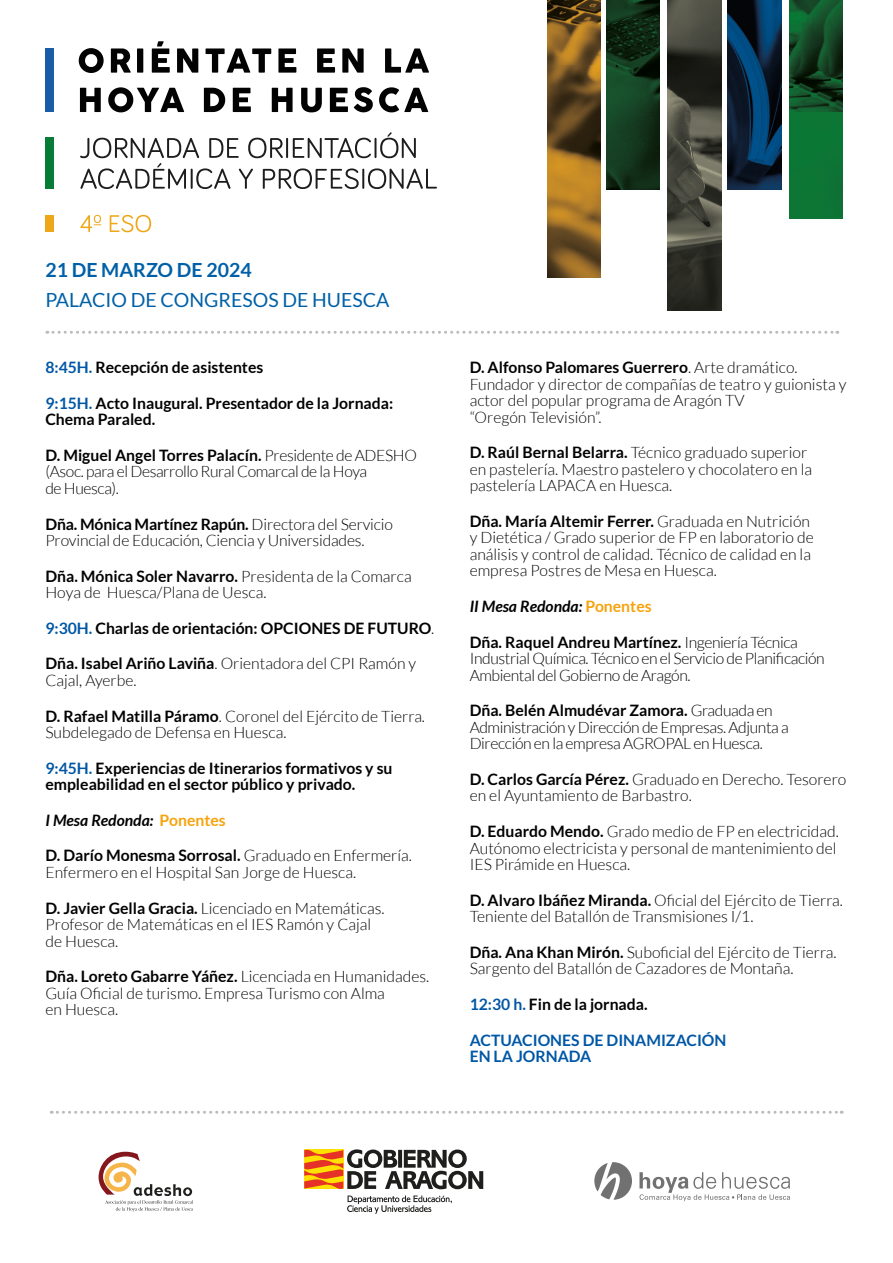
<style>
.page{position:relative;width:893px;height:1263px;background:#fff}
.page>*{position:absolute;margin:0;border:0;box-sizing:border-box;transform-origin:0 0}
.Quote_02{font:19.5px "Lato";color:#0060a7}
.Quote_02-2{font:700 19.5px "Lato";color:#0060a7}
.Quote_02-3{font:300 15.75px/16.5px "Lato";color:#020203}
.Quote_02-4{font:300 15.75px/16.5px "Lato";letter-spacing:-.025em;color:#020203}
.Quote_02-5{font:700 15.75px/16.5px "Lato";color:#020203}
.Quote_02-6{font:italic 700 15.75px "Lato";color:#020203}
.Quote_02-7{font:700 15.75px/16.5px "Lato";color:#0057a5}
.s1{color:#0057a5}
.s2{font-weight:700}
.s3{font-weight:300}
.s4{font-style:normal;color:#f6a30e}
</style>
<div class="page">
<svg style="left:639px;top:1172px;width:151px;height:29px"></svg>
<svg style="left:594px;top:1162px;width:38px;height:38px"></svg>
<svg style="left:304px;top:1149px;width:179px;height:40px"></svg>
<svg style="left:347px;top:1195px;width:105px;height:19px"></svg>
<svg style="left:99px;top:1152px;width:94px;height:59px"></svg>
<img style="left:547px;top:0;width:54px;height:277px">
<img style="left:606px;top:0;width:54px;height:190px">
<img style="left:667px;top:0;width:54px;height:310px">
<img style="left:728px;top:0;width:53px;height:189px">
<img style="left:789px;top:0;width:54px;height:112px">
<div style="left:789px;top:112px;width:54px;height:107px;background:#0c7635"></div>
<svg style="left:47px;top:331px;width:791px;height:3px"></svg>
<svg style="left:51px;top:1111px;width:791px;height:3px"></svg>
<div style="left:46px;top:48px;width:8px;height:64px;background:#195da9"></div>
<div style="left:46px;top:215px;width:8px;height:17px;background:#eea719"></div>
<div style="left:46px;top:137px;width:8px;height:51px;background:#077c36"></div>
<svg style="left:79px;top:48px;width:25px;height:25px"></svg>
<svg style="left:111px;top:48px;width:20px;height:25px"></svg>
<svg style="left:137px;top:48px;width:6px;height:25px"></svg>
<svg style="left:152px;top:41px;width:18px;height:32px"></svg>
<svg style="left:177px;top:48px;width:21px;height:25px"></svg>
<svg style="left:206px;top:48px;width:65px;height:25px"></svg>
<svg style="left:278px;top:48px;width:18px;height:25px"></svg>
<svg style="left:317px;top:48px;width:18px;height:25px"></svg>
<svg style="left:342px;top:48px;width:22px;height:25px"></svg>
<svg style="left:385px;top:48px;width:44px;height:25px"></svg>
<svg style="left:80px;top:88px;width:21px;height:24px"></svg>
<svg style="left:108px;top:87px;width:76px;height:25px"></svg>
<svg style="left:204px;top:88px;width:21px;height:24px"></svg>
<svg style="left:233px;top:88px;width:18px;height:24px"></svg>
<svg style="left:272px;top:88px;width:21px;height:24px"></svg>
<svg style="left:301px;top:88px;width:21px;height:24px"></svg>
<svg style="left:330px;top:88px;width:18px;height:24px"></svg>
<svg style="left:354px;top:87px;width:19px;height:25px"></svg>
<svg style="left:379px;top:87px;width:49px;height:25px"></svg>
<svg style="left:80px;top:215px;width:21px;height:17px"></svg>
<svg style="left:110px;top:215px;width:41px;height:17px"></svg>
<svg style="left:80px;top:132px;width:357px;height:57px"></svg>
<p class="Quote_02-2" style="left:45px;top:259px;width:208px">21 DE MARZO DE 2024</p>
<p class="Quote_02" style="left:45px;top:289px;width:346px">PALACIO DE CONGRESOS DE HUESCA</p>
<p class="Quote_02-5" style="left:45px;top:359px;width:219px"><span class="s1">8:45H.</span> Recepción de asistentes</p>
<p class="Quote_02-5" style="left:45px;top:394px;width:349px"><span class="s1">9:15H.</span> Acto Inaugural. Presentador de la Jornada:<br>Chema Paraled.</p>
<p class="Quote_02-4" style="left:45px;top:447px;width:373px"><span class="s2">D. Miguel Angel Torres Palacín.</span> Presidente de ADESHO (Asoc. para el Desarrollo Rural Comarcal de la Hoya<br>de Huesca).</p>
<p class="Quote_02-3" style="left:45px;top:516px;width:349px"><span class="s2">Dña. Mónica Martínez Rapún.</span> Directora del Servicio<br>Provincial de Educación, Ciencia y Universidades.</p>
<p class="Quote_02-3" style="left:45px;top:568px;width:368px"><span class="s2">Dña. Mónica Soler Navarro.</span> Presidenta de la Comarca<br>Hoya de Huesca/Plana de Uesca.</p>
<p class="Quote_02-5" style="left:45px;top:619px;width:390px"><span class="s1">9:30H.</span> Charlas de orientación: OPCIONES DE FUTURO<span class="s3">.</span></p>
<p class="Quote_02-3" style="left:45px;top:656px;width:372px"><span class="s2">Dña. Isabel Ariño Laviña</span>. Orientadora del CPI Ramón y<br>Cajal, Ayerbe.</p>
<p class="Quote_02-3" style="left:45px;top:708px;width:381px"><span class="s2">D. Rafael Matilla Páramo</span>. Coronel del Ejército de Tierra.<br>Subdelegado de Defensa en Huesca.</p>
<p class="Quote_02-5" style="left:45px;top:759px;width:349px"><span class="s1">9:45H.</span> Experiencias de Itinerarios formativos y su empleabilidad en el sector público y privado.</p>
<p class="Quote_02-6" style="left:45px;top:811px;width:182px">I Mesa Redonda: <span class="s4">Ponentes</span></p>
<p class="Quote_02-3" style="left:45px;top:848px;width:368px"><span class="s2">D. Darío Monesma Sorrosal.</span> Graduado en Enfermería.<br>Enfermero en el Hospital San Jorge de Huesca.</p>
<p class="Quote_02-3" style="left:45px;top:900px;width:341px"><span class="s2">D. Javier Gella Gracia.</span> Licenciado en Matemáticas.<br>Profesor de Matemáticas en el IES Ramón y Cajal de Huesca.</p>
<p class="Quote_02-3" style="left:45px;top:968px;width:385px"><span class="s2">Dña. Loreto Gabarre Yáñez.</span> Licenciada en Humanidades.<br>Guía Oficial de turismo. Empresa Turismo con Alma<br>en Huesca.</p>
<p class="Quote_02-3" style="left:470px;top:359px;width:378px"><span class="s2">D. Alfonso Palomares Guerrero</span>. Arte dramático.<br>Fundador y director de compañías de teatro y guionista y actor del popular programa de Aragón TV<br>“Oregón Televisión”.</p>
<p class="Quote_02-3" style="left:470px;top:444px;width:344px"><span class="s2">D. Raúl Bernal Belarra.</span> Técnico graduado superior en pastelería. Maestro pastelero y chocolatero en la pastelería LAPACA en Huesca.</p>
<p class="Quote_02-3" style="left:470px;top:513px;width:346px"><span class="s2">Dña. María Altemir Ferrer.</span> Graduada en Nutrición y Dietética / Grado superior de FP en laboratorio de análisis y control de calidad. Técnico de calidad en la empresa Postres de Mesa en Huesca.</p>
<p class="Quote_02-6" style="left:470px;top:597px;width:183px">II Mesa Redonda: <span class="s4">Ponentes</span></p>
<p class="Quote_02-4" style="left:470px;top:634px;width:357px"><span class="s2">Dña. Raquel Andreu Martínez.</span> Ingeniería Técnica<br>Industrial Química. Técnico en el Servicio de Planificación<br>Ambiental del Gobierno de Aragón.</p>
<p class="Quote_02-4" style="left:470px;top:702px;width:321px"><span class="s2">Dña. Belén Almudévar Zamora.</span> Graduada en<br>Administración y Dirección de Empresas. Adjunta a<br>Dirección en la empresa AGROPAL en Huesca.</p>
<p class="Quote_02-3" style="left:470px;top:771px;width:378px"><span class="s2">D. Carlos García Pérez.</span> Graduado en Derecho. Tesorero en el Ayuntamiento de Barbastro.</p>
<p class="Quote_02-3" style="left:470px;top:823px;width:371px"><span class="s2">D. Eduardo Mendo.</span> Grado medio de FP en electricidad.<br>Autónomo electricista y personal de mantenimiento del<br>IES Pirámide en Huesca.</p>
<p class="Quote_02-3" style="left:470px;top:892px;width:375px"><span class="s2">D. Alvaro Ibáñez Miranda.</span> Oficial del Ejército de Tierra.<br>Teniente del Batallón de Transmisiones I/1.</p>
<p class="Quote_02-3" style="left:470px;top:944px;width:368px"><span class="s2">Dña. Ana Khan Mirón.</span> Suboficial del Ejército de Tierra.<br>Sargento del Batallón de Cazadores de Montaña.</p>
<p class="Quote_02-5" style="left:470px;top:996px;width:179px"><span class="s1">12:30 h.</span> Fin de la jornada.</p>
<p class="Quote_02-7" style="left:470px;top:1031px;width:258px">ACTUACIONES DE DINAMIZACIÓN<br>EN LA JORNADA</p>
</div>
